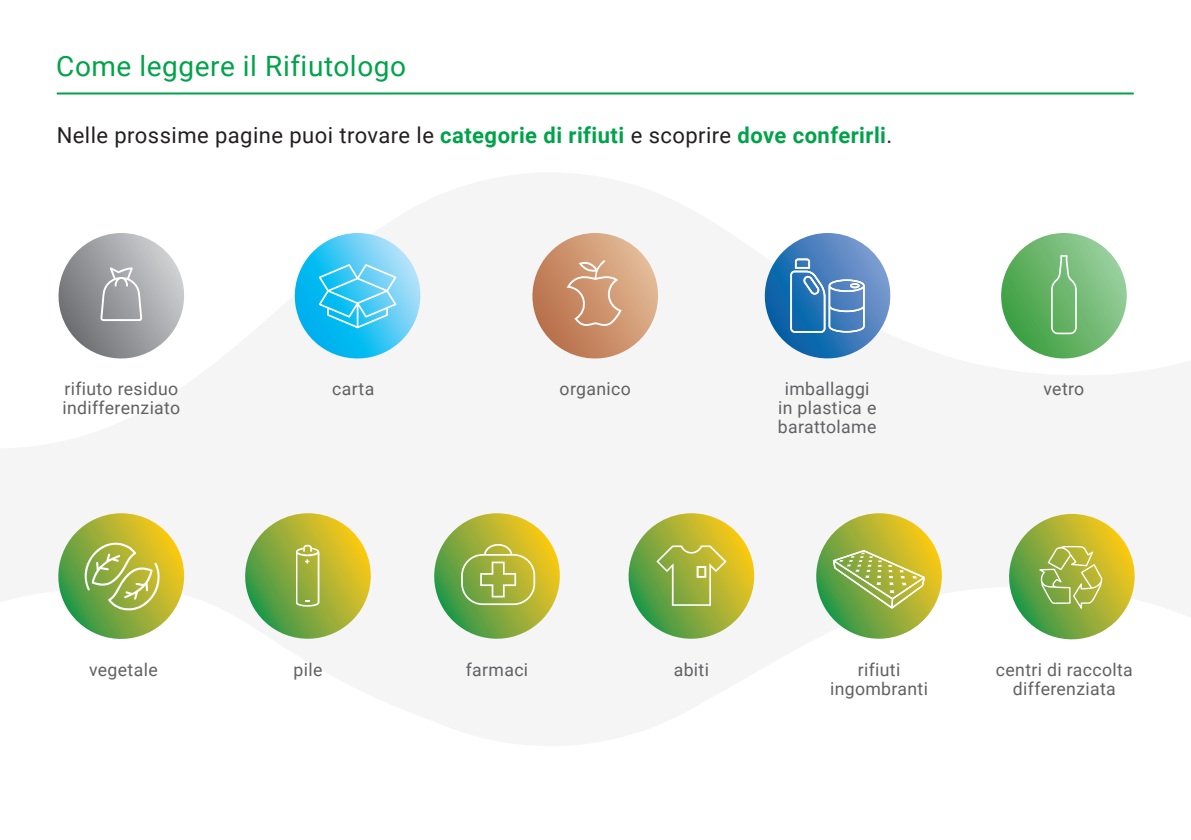
<style>
.page{position:relative;width:1191px;height:840px;background:#fff}
.page>*{position:absolute;margin:0;border:0;box-sizing:border-box;transform-origin:0 0}
.t1{font:28px "Roboto";letter-spacing:.02em;color:#00a34a}
.t2{font:22px "Roboto";letter-spacing:.02em;color:#231f20}
.t3{font:17.6px "Roboto";letter-spacing:.02em;color:#616164}
.s1{font-weight:700;color:#00a34a}
</style>
<div class="page">
<svg style="left:1009px;top:513px;width:126px;height:127px"></svg>
<svg style="left:58px;top:513px;width:127px;height:126px"></svg>
<svg style="left:294px;top:233px;width:127px;height:126px"></svg>
<svg style="left:532px;top:233px;width:127px;height:126px"></svg>
<svg style="left:1001px;top:233px;width:126px;height:126px"></svg>
<svg style="left:58px;top:233px;width:126px;height:126px"></svg>
<svg style="left:628px;top:513px;width:127px;height:126px"></svg>
<svg style="left:434px;top:513px;width:126px;height:126px"></svg>
<svg style="left:245px;top:513px;width:126px;height:126px"></svg>
<svg style="left:816px;top:513px;width:126px;height:126px"></svg>
<hr style="left:57px;top:92px;width:1076px;height:2px;background:#00a34a">
<svg style="left:764px;top:233px;width:127px;height:126px"></svg>
<p class="t1" style="left:56px;top:46px;width:351px">Come leggere il Rifiutologo</p>
<p class="t2" style="left:57px;top:119px;width:837px">Nelle prossime pagine puoi trovare le <span class="s1">categorie di rifiuti</span> e scoprire <span class="s1">dove conferirli</span>.</p>
<p class="t3" style="left:64px;top:376px;width:115px">rifiuto residuo</p>
<p class="t3" style="left:1043px;top:376px;width:42px">vetro</p>
<p class="t3" style="left:62px;top:395px;width:119px">indifferenziato</p>
<p class="t3" style="left:332px;top:376px;width:44px">carta</p>
<p class="t3" style="left:785px;top:376px;width:86px">imballaggi</p>
<p class="t3" style="left:778px;top:395px;width:100px">in plastica e</p>
<p class="t3" style="left:778px;top:414px;width:100px">barattolame</p>
<p class="t3" style="left:559px;top:376px;width:73px">organico</p>
<p class="t3" style="left:466px;top:657px;width:64px">farmaci</p>
<p class="t3" style="left:674px;top:657px;width:37px">abiti</p>
<p class="t3" style="left:857px;top:657px;width:44px">rifiuti</p>
<p class="t3" style="left:830px;top:676px;width:99px">ingombranti</p>
<p class="t3" style="left:89px;top:657px;width:70px">vegetale</p>
<p class="t3" style="left:293px;top:657px;width:30px">pile</p>
<p class="t3" style="left:996px;top:657px;width:138px">centri di raccolta</p>
<p class="t3" style="left:1013px;top:676px;width:104px">differenziata</p>
</div>
